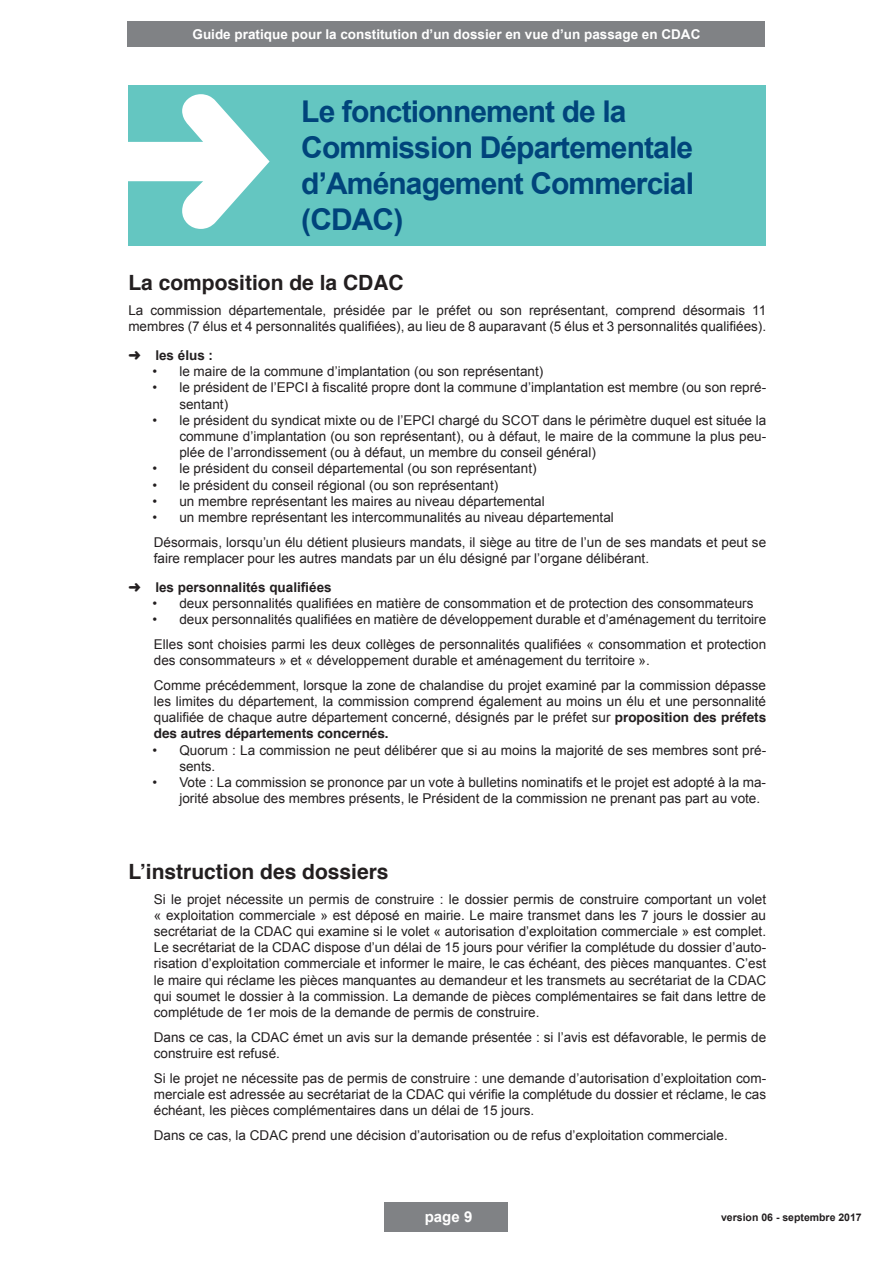
<style>
.page{position:relative;width:893px;height:1263px;background:#fff}
.page>*{position:absolute;margin:0;border:0;box-sizing:border-box;transform-origin:0 0}
.t1{font:700 30px/36px "Arial";letter-spacing:-.03em;color:#00447b}
.t2{font:700 21px "Helvetica";color:#231f20}
.t3{font:700 15px "Arial";color:#fff}
.t4{font:13.5px/16.2px "Arial";color:#231f20}
.t5{font:700 13.5px "Arial";color:#fff}
.t6{font:700 13.5px "Helvetica";color:#231f20}
.t7{font:700 13.5px "Arial";color:#231f20}
.t8{font:700 10.5px "Arial";color:#231f20}
.s1{font-weight:700}
.s2{font-family:"Helvetica";font-weight:700}
</style>
<div class="page">
<div style="left:385px;top:1202px;width:123px;height:30px;background:#808285"></div>
<div style="left:128px;top:21px;width:637px;height:26px;background:#808285"></div>
<div style="left:128px;top:85px;width:638px;height:160px;background:#64c6c1"></div>
<svg style="left:128px;top:94px;width:142px;height:135px"></svg>
<p class="t5" style="left:193px;top:25px;width:509px">Guide pratique pour la constitution d’un dossier en vue d’un passage en CDAC</p>
<h1 class="t1" style="left:301px;top:94px;width:394px">Le fonctionnement de la<br>Commission Départementale d’Aménagement Commercial (CDAC)</h1>
<h2 class="t2" style="left:128px;top:266px;width:277px">La composition de la CDAC</h2>
<p class="t4" style="left:128px;top:302px;width:639px">La commission départementale, présidée par le préfet ou son représentant, comprend désormais 11 membres (7 élus et 4 personnalités qualifiées), au lieu de 8 auparavant (5 élus et 3 personnalités qualifiées).</p>
<p class="t7" style="left:128px;top:346px;width:86px">➜ les élus :</p>
<p class="t4" style="left:152px;top:363px;width:392px">• le maire de la commune d’implantation (ou son représentant)</p>
<p class="t4" style="left:179px;top:380px;width:588px;text-indent:-27px">• le président de l’EPCI à fiscalité propre dont la commune d’implantation est membre (ou son repré&shy;sentant)</p>
<p class="t4" style="left:179px;top:412px;width:588px;text-align:justify;text-indent:-27px">• le président du syndicat mixte ou de l’EPCI chargé du SCOT dans le périmètre duquel est située la commune d’implantation (ou son représentant), ou à défaut, le maire de la commune la plus peu&shy;plée de l’arrondissement (ou à défaut, un membre du conseil général)</p>
<p class="t4" style="left:152px;top:461px;width:386px">• le président du conseil départemental (ou son représentant)</p>
<p class="t4" style="left:152px;top:477px;width:347px">• le président du conseil régional (ou son représentant)</p>
<p class="t4" style="left:152px;top:493px;width:394px">• un membre représentant les maires au niveau départemental</p>
<p class="t4" style="left:152px;top:505px;width:615px;line-height:24.8px">• un membre représentant les intercommunalités au niveau départemental<br>Désormais, lorsqu’un élu détient plusieurs mandats, il siège au titre de l’un de ses mandats et peut se</p>
<p class="t4" style="left:128px;top:544px;width:522px;line-height:29px;text-indent:26px">faire remplacer pour les autres mandats par un élu désigné par l’organe délibérant. ➜ <span class="s1">les personnalités qualifiées</span></p>
<p class="t4" style="left:152px;top:595px;width:603px">• deux personnalités qualifiées en matière de consommation et de protection des consommateurs</p>
<p class="t4" style="left:152px;top:607px;width:615px;line-height:24.8px">• deux personnalités qualifiées en matière de développement durable et d’aménagement du territoire<br>Elles sont choisies parmi les deux collèges de personnalités qualifiées « consommation et protection</p>
<p class="t4" style="left:154px;top:648px;width:614px;line-height:24.8px">des consommateurs » et « développement durable et aménagement du territoire ».<br>Comme précédemment, lorsque la zone de chalandise du projet examiné par la commission dépasse</p>
<p class="t4" style="left:154px;top:693px;width:614px">les limites du département, la commission comprend également au moins un élu et une personnalité qualifiée de chaque autre département concerné, désignés par le préfet sur <span class="s2">proposition des préfets</span></p>
<p class="t6" style="left:154px;top:723px;width:236px">des autres départements concernés.</p>
<p class="t4" style="left:179px;top:742px;width:588px;text-indent:-27px">• Quorum : La commission ne peut délibérer que si au moins la majorité de ses membres sont pré&shy;sents.</p>
<p class="t4" style="left:179px;top:774px;width:588px;text-indent:-27px">• Vote : La commission se prononce par un vote à bulletins nominatifs et le projet est adopté à la ma&shy;jorité absolue des membres présents, le Président de la commission ne prenant pas part au vote.</p>
<h2 class="t2" style="left:128px;top:854px;width:262px">L’instruction des dossiers</h2>
<p class="t4" style="left:154px;top:891px;width:614px;text-align:justify">Si le projet nécessite un permis de construire : le dossier permis de construire comportant un volet « exploitation commerciale » est déposé en mairie. Le maire transmet dans les 7 jours le dossier au secrétariat de la CDAC qui examine si le volet « autorisation d’exploitation commerciale » est complet.<br>Le secrétariat de la CDAC dispose d’un délai de 15 jours pour vérifier la complétude du dossier d’auto&shy;risation d’exploitation commerciale et informer le maire, le cas échéant, des pièces manquantes. C’est le maire qui réclame les pièces manquantes au demandeur et les transmets au secrétariat de la CDAC qui soumet le dossier à la commission. La demande de pièces complémentaires se fait dans lettre de complétude de 1er mois de la demande de permis de construire.</p>
<p class="t4" style="left:154px;top:1029px;width:614px">Dans ce cas, la CDAC émet un avis sur la demande présentée : si l’avis est défavorable, le permis de construire est refusé.</p>
<p class="t4" style="left:154px;top:1070px;width:614px;text-align:justify">Si le projet ne nécessite pas de permis de construire : une demande d’autorisation d’exploitation com&shy;merciale est adressée au secrétariat de la CDAC qui vérifie la complétude du dossier et réclame, le cas échéant, les pièces complémentaires dans un délai de 15 jours.</p>
<p class="t4" style="left:154px;top:1127px;width:575px">Dans ce cas, la CDAC prend une décision d’autorisation ou de refus d’exploitation commerciale.</p>
<p class="t3" style="left:425px;top:1207px;width:49px">page 9</p>
<p class="t8" style="left:721px;top:1210px;width:142px">version 06 - septembre 2017</p>
</div>
